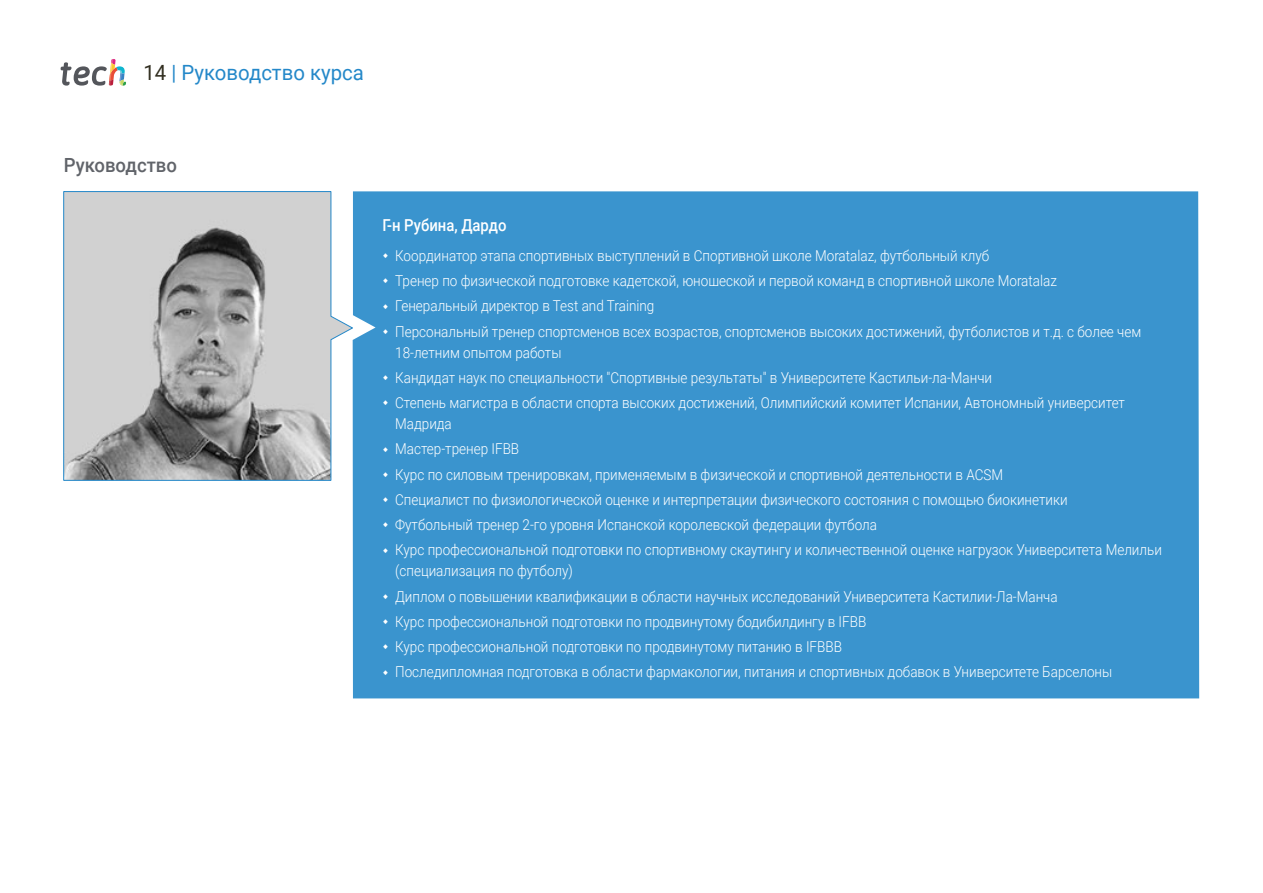
<style>
.page{position:relative;width:1263px;height:893px;background:#fff}
.page>*{position:absolute;margin:0;border:0;box-sizing:border-box;transform-origin:0 0}
.t1{font:21px "Roboto";color:#2488c9}
.t2{font:500 19.5px "Roboto";color:#61646a;scale:.95 1}
.t3{font:500 16.5px "Roboto";color:#fff;scale:.9 1}
.t4{font:300 15px/25.2px "Roboto";color:#fff;scale:.9 1}
.s1{color:#312e20}
</style>
<div class="page">
<svg style="left:61px;top:59px;width:65px;height:27px"></svg>
<div style="left:353px;top:191px;width:846px;height:507px;background:#3a94ce"></div>
<svg style="left:63px;top:191px;width:290px;height:290px;background:#b6b7b8"></svg>
<svg style="left:383px;top:253px;width:5px;height:5px"></svg>
<svg style="left:383px;top:278px;width:5px;height:5px"></svg>
<svg style="left:383px;top:304px;width:5px;height:5px"></svg>
<svg style="left:383px;top:329px;width:5px;height:5px"></svg>
<svg style="left:383px;top:375px;width:5px;height:5px"></svg>
<svg style="left:383px;top:400px;width:5px;height:5px"></svg>
<svg style="left:383px;top:447px;width:5px;height:5px"></svg>
<svg style="left:383px;top:472px;width:5px;height:5px"></svg>
<svg style="left:383px;top:497px;width:5px;height:5px"></svg>
<svg style="left:383px;top:522px;width:5px;height:5px"></svg>
<svg style="left:383px;top:548px;width:5px;height:5px"></svg>
<svg style="left:383px;top:594px;width:5px;height:5px"></svg>
<svg style="left:383px;top:619px;width:5px;height:5px"></svg>
<svg style="left:383px;top:644px;width:5px;height:5px"></svg>
<svg style="left:383px;top:670px;width:5px;height:5px"></svg>
<h1 class="t1" style="left:144px;top:57px;width:222px"><span class="s1">14</span> | Руководство курса</h1>
<h2 class="t2" style="left:64px;top:151px;width:121px">Руководство</h2>
<p class="t3" style="left:382px;top:213px;width:139px">Г-н Рубина, Дардо</p>
<p class="t4" style="left:395px;top:242px;width:830px">Координатор этапа спортивных выступлений в Спортивной школе Moratalaz, футбольный клуб<br>Тренер по физической подготовке кадетской, юношеской и первой команд в спортивной школе Moratalaz Генеральный директор в Test and Training<br>Персональный тренер спортсменов всех возрастов, спортсменов высоких достижений, футболистов и т.д. с более чем</p>
<p class="t4" style="left:395px;top:339px;width:812px">18-летним опытом работы<br>Кандидат наук по специальности "Спортивные результаты" в Университете Кастильи-ла-Манчи<br>Степень магистра в области спорта высоких достижений, Олимпийский комитет Испании, Автономный университет</p>
<p class="t4" style="left:395px;top:411px;width:853px">Мадрида<br>Мастер-тренер IFBB<br>Курс по силовым тренировкам, применяемым в физической и спортивной деятельности в ACSM<br>Специалист по физиологической оценке и интерпретации физического состояния с помощью биокинетики<br>Футбольный тренер 2-го уровня Испанской королевской федерации футбола<br>Курс профессиональной подготовки по спортивному скаутингу и количественной оценке нагрузок Университета Мелильи</p>
<p class="t4" style="left:395px;top:558px;width:798px">(специализация по футболу)<br>Диплом о повышении квалификации в области научных исследований Университета Кастилии-Ла-Манча<br>Курс профессиональной подготовки по продвинутому бодибилдингу в IFBB<br>Курс профессиональной подготовки по продвинутому питанию в IFBBB<br>Последипломная подготовка в области фармакологии, питания и спортивных добавок в Университете Барселоны</p>
</div>
